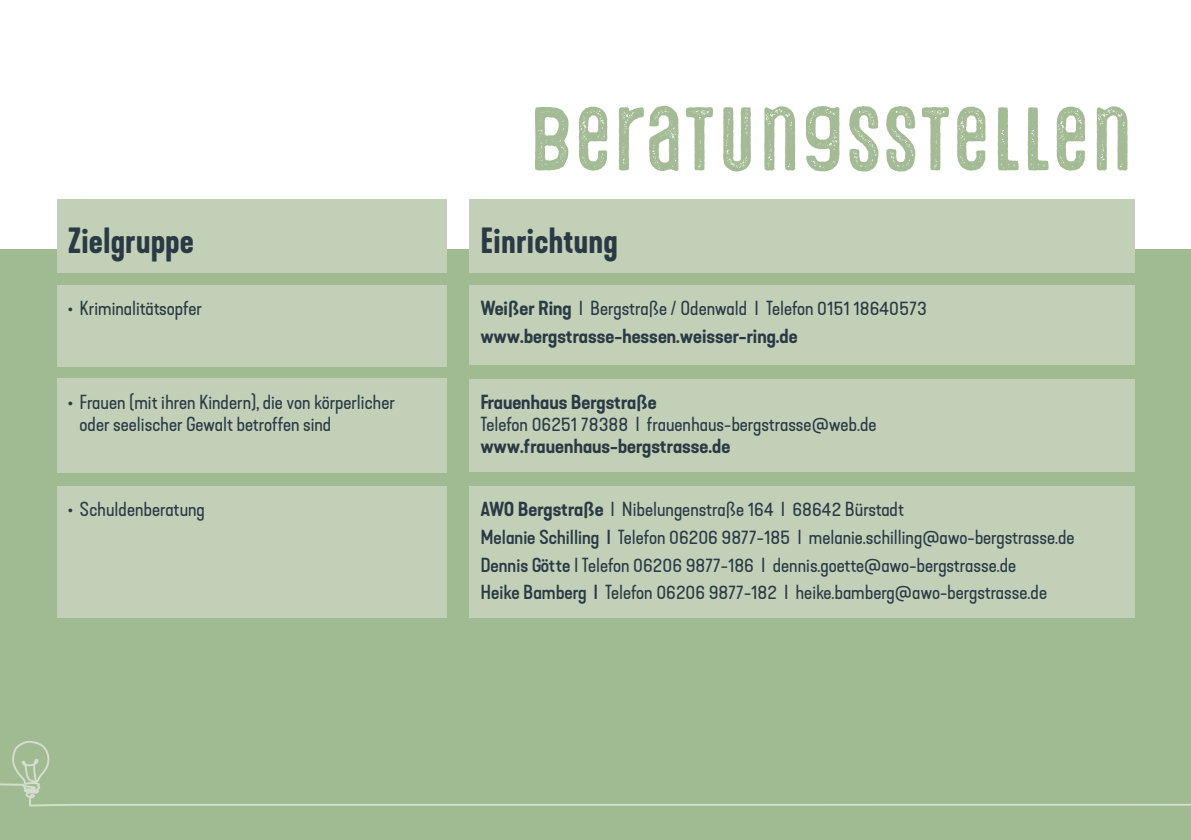
<style>
.page{position:relative;width:1191px;height:840px;background:#fff}
.page>*{position:absolute;margin:0;border:0;box-sizing:border-box;transform-origin:0 0}
.t1{font:90px "Microbrew Unicase Three";letter-spacing:-.01em;color:#a4bc96}
.t2{font:600 34px "Kapra Neue";color:#293a45}
.t3{font:expanded 19px/27.6px "Kapra Neue";color:#293a45}
.t4{font:600 expanded 19px/27.6px "Kapra Neue";color:#293a45}
.s1{font-weight:400}
.s2{font-weight:600}
.s3{font-weight:500}
</style>
<div class="page">
<div style="left:0;top:249px;width:1191px;height:590px;background:#a0ba92"></div>
<div style="left:57px;top:198px;width:390px;height:74px;background:#c2d0b7"></div>
<div style="left:57px;top:285px;width:390px;height:81px;background:#c2d0b7"></div>
<div style="left:57px;top:378px;width:390px;height:94px;background:#c2d0b7"></div>
<div style="left:57px;top:485px;width:390px;height:132px;background:#c2d0b7"></div>
<div style="left:469px;top:198px;width:665px;height:74px;background:#c2d0b7"></div>
<div style="left:469px;top:285px;width:665px;height:80px;background:#c2d0b7"></div>
<div style="left:469px;top:378px;width:665px;height:93px;background:#c2d0b7"></div>
<div style="left:469px;top:485px;width:665px;height:132px;background:#c2d0b7"></div>
<svg style="left:12px;top:741px;width:1179px;height:65px"></svg>
<svg style="left:0;top:783px;width:25px;height:2px"></svg>
<h2 class="t2" style="left:68px;top:219px;width:127px">Zielgruppe</h2>
<p class="t3" style="left:68px;top:295px;width:135px">• Kriminalitätsopfer</p>
<p class="t3" style="left:80px;top:391px;width:317px;line-height:22px;text-indent:-11px">• Frauen (mit ihren Kindern), die von körperlicher oder seelischer Gewalt betroffen sind</p>
<p class="t3" style="left:68px;top:495px;width:138px">• Schuldenberatung</p>
<h1 class="t1" style="left:528px;top:88px;width:607px">BERATUNGSSTELLEN</h1>
<h2 class="t2" style="left:480px;top:219px;width:139px">Einrichtung</h2>
<p class="t4" style="left:480px;top:295px;width:448px">Weißer Ring <span class="s1">I Bergstraße / Odenwald I Telefon 0151 18640573 </span>www.bergstrasse-hessen.weisser-ring.de</p>
<p class="t4" style="left:480px;top:388px;width:178px">Frauenhaus Bergstraße</p>
<p class="t3" style="left:480px;top:410px;width:398px">Telefon 06251 78388 I frauenhaus-bergstrasse@web.de</p>
<p class="t4" style="left:480px;top:432px;width:251px">www.frauenhaus-bergstrasse.de</p>
<p class="t3" style="left:480px;top:495px;width:595px"><span class="s2">AWO Bergstraße</span> I Nibelungenstraße 164 I 68642 Bürstadt<br><span class="s3">Melanie Schilling I</span> Telefon 06206 9877-185 I melanie.schilling@awo-bergstrasse.de <span class="s3">Dennis Götte</span> I Telefon 06206 9877-186 I dennis.goette@awo-bergstrasse.de<br><span class="s3">Heike Bamberg I</span> Telefon 06206 9877-182 I heike.bamberg@awo-bergstrasse.de</p>
<p class="t4" style="left:480px;top:496px;width:19px">xx</p>
</div>
